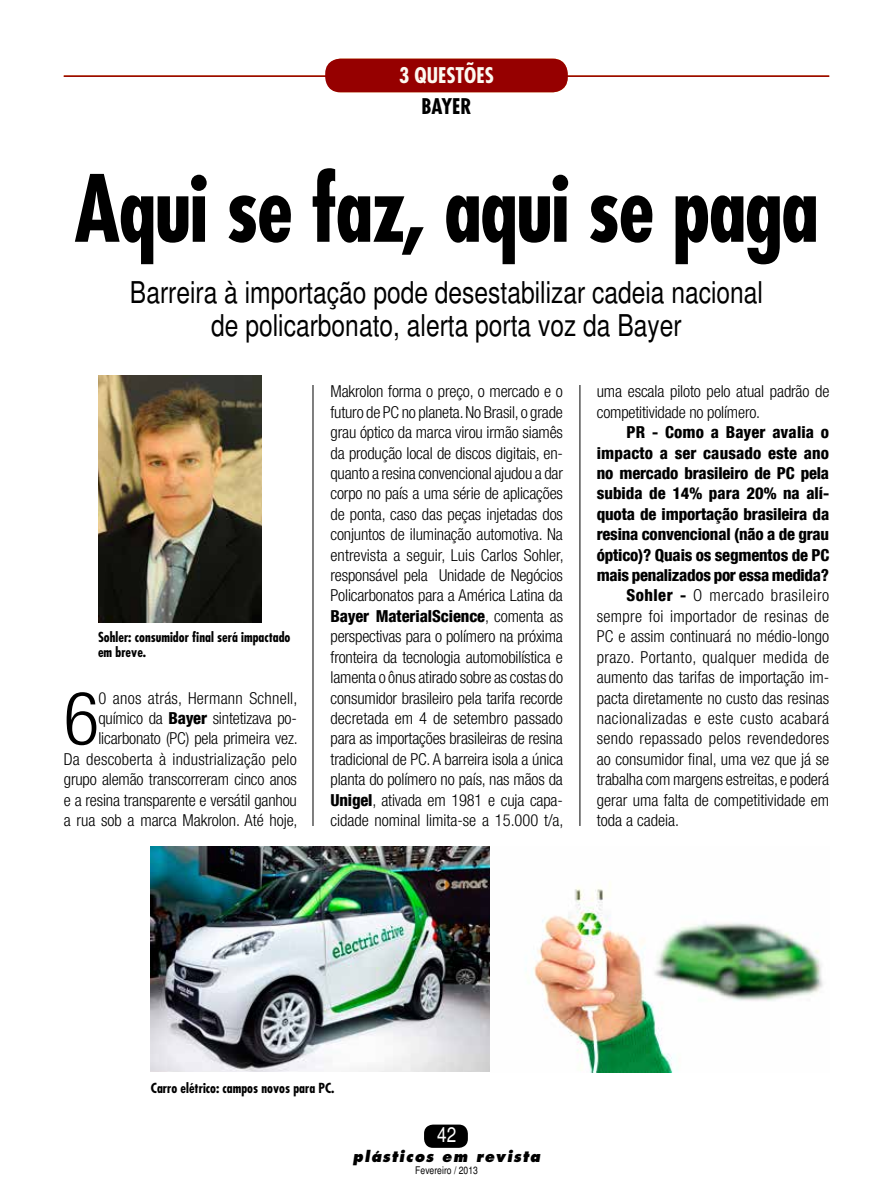
<style>
.page{position:relative;width:893px;height:1191px;background:#fff}
.page>*{position:absolute;margin:0;border:0;box-sizing:border-box;transform-origin:0 0}
.t1{font:700 condensed 90px "Futura";letter-spacing:-.02em;color:#000}
.t2{font:300 condensed 73.65px "Helvetica Neue LT Com";color:#000}
.t3{font:condensed 30px/33px "Helvetica";color:#000;text-align:center}
.t4{font:700 condensed 21px "Futura";color:#fcf9f1}
.t5{font:700 condensed 21px "Futura";color:#fff}
.t6{font:700 condensed 21px "Futura";color:#000}
.t7{font:condensed 21px "Helvetica";color:#fff}
.t8{font:300 condensed 16.5px/20.4px "Helvetica Neue LT Com";color:#000;text-align:right}
.t9{font:800 condensed 16.5px "Helvetica Neue LT Com";letter-spacing:-.01em;color:#000}
.t10{font:300 condensed 16.5px "Helvetica Neue LT Com";letter-spacing:.025em;color:#000}
.t11{font:300 condensed 16.5px "Helvetica Neue LT Com";letter-spacing:.02em;color:#000}
.t12{font:300 condensed 16.5px "Helvetica Neue LT Com";letter-spacing:.035em;color:#000}
.t13{font:800 condensed 16.5px "Helvetica Neue LT Com";letter-spacing:.01em;color:#000}
.t14{font:italic 800 15px "Futura";letter-spacing:.09em;color:#000;scale:.95 1}
.t15{font:700 condensed 13.5px/15px "Futura";color:#000}
.t16{font:condensed 10.5px "Helvetica";color:#000}
.s1{font-weight:800}
</style>
<div class="page">
<hr style="left:313px;top:170px;width:1px;height:923px;background:#000">
<hr style="left:580px;top:170px;width:1px;height:923px;background:#000">
<div style="left:424px;top:1124px;width:44px;height:23px;background:#000;border-radius:9px"></div>
<div style="left:100px;top:826px;width:693px;height:282px;background:#fff"></div>
<div style="left:125px;top:102px;width:694px;height:282px;background:#fff"></div>
<hr style="left:64px;top:75px;width:765px;height:2px;background:#960000">
<div style="left:325px;top:59px;width:243px;height:33px;background:#960000;border-radius:15px"></div>
<img style="left:98px;top:375px;width:164px;height:247px">
<img style="left:151px;top:846px;width:672px;height:226px">
<p class="t4" style="left:399px;top:62px;width:96px">3 questões</p>
<p class="t6" style="left:421px;top:93px;width:41px">bayer</p>
<p class="t5" style="left:424px;top:62px;width:51px">VISOR</p>
<h1 class="t1" style="left:74px;top:150px;width:746px">Aqui se faz, aqui se paga</h1>
<h3 class="t3" style="left:130px;top:276px;width:635px">Barreira à importação pode desestabilizar cadeia nacional de policarbonato, alerta porta voz da Bayer</h3>
<p class="t15" style="left:98px;top:630px;width:194px">Sohler: consumidor final será impactado em breve.</p>
<p class="t8" style="left:64px;top:687px;width:235px">0 anos atrás, Hermann Schnell, químico da <span class="s1">Bayer</span> sintetizava po&shy;licarbonato (PC) pela primeira vez.<br>Da descoberta à industrialização pelo grupo alemão transcorreram cinco anos e a resina transparente e versátil ganhou a rua sob a marca Makrolon. Até hoje,</p>
<h2 class="t2" style="left:64px;top:676px;width:37px">6</h2>
<p class="t8" style="left:331px;top:381px;width:235px;text-align:justify">Makrolon forma o preço, o mercado e o futuro de PC no planeta. No Brasil, o grade grau óptico da marca virou irmão siamês da produção local de discos digitais, en&shy;quanto a resina convencional ajudou a dar corpo no país a uma série de aplicações de ponta, caso das peças injetadas dos conjuntos de iluminação automotiva. Na entrevista a seguir, Luis Carlos Sohler, responsável pela Unidade de Negócios Policarbonatos para a América Latina da <span class="s1">Bayer MaterialScience</span>, comenta as perspectivas para o polímero na próxima fronteira da tecnologia automobilística e lamenta o ônus atirado sobre as costas do consumidor brasileiro pela tarifa recorde decretada em 4 de setembro passado para as importações brasileiras de resina tradicional de PC. A barreira isola a única planta do polímero no país, nas mãos da <span class="s1">Unigel</span>, ativada em 1981 e cuja capa&shy;cidade nominal limita-se a 15.000 t/a,</p>
<p class="t8" style="left:597px;top:381px;width:234px;text-align:left">uma escala piloto pelo atual padrão de competitividade no polímero.</p>
<p class="t13" style="left:627px;top:422px;width:204px">PR - Como a Bayer avalia o</p>
<p class="t9" style="left:597px;top:442px;width:234px">impacto a ser causado este ano</p>
<p class="t9" style="left:597px;top:463px;width:234px">no mercado brasileiro de PC pela</p>
<p class="t9" style="left:597px;top:483px;width:234px">subida de 14% para 20% na alí-</p>
<p class="t9" style="left:597px;top:504px;width:234px">quota de importação brasileira da</p>
<p class="t9" style="left:597px;top:524px;width:234px">resina convencional (não a de grau</p>
<p class="t9" style="left:597px;top:544px;width:234px">óptico)? Quais os segmentos de PC</p>
<p class="t9" style="left:597px;top:565px;width:234px">mais penalizados por essa medida?</p>
<p class="t12" style="left:627px;top:586px;width:204px"><span class="s1">Sohler -</span> O mercado brasileiro</p>
<p class="t11" style="left:597px;top:606px;width:234px">sempre foi importador de resinas de</p>
<p class="t8" style="left:597px;top:626px;width:234px">PC e assim continuará no médio-longo</p>
<p class="t10" style="left:597px;top:647px;width:234px">prazo. Portanto, qualquer medida de</p>
<p class="t8" style="left:597px;top:667px;width:234px">aumento das tarifas de importação im-</p>
<p class="t8" style="left:597px;top:687px;width:234px">pacta diretamente no custo das resinas</p>
<p class="t10" style="left:597px;top:708px;width:234px">nacionalizadas e este custo acabará</p>
<p class="t11" style="left:597px;top:729px;width:234px">sendo repassado pelos revendedores</p>
<p class="t8" style="left:597px;top:748px;width:234px">ao consumidor final, uma vez que já se</p>
<p class="t8" style="left:597px;top:769px;width:234px">trabalha com margens estreitas, e poderá</p>
<p class="t8" style="left:597px;top:789px;width:234px">gerar uma falta de competitividade em</p>
<p class="t8" style="left:597px;top:810px;width:84px">toda a cadeia.</p>
<p class="t15" style="left:151px;top:1080px;width:185px">Carro elétrico: campos novos para PC.</p>
<p class="t7" style="left:437px;top:1122px;width:21px">42</p>
<p class="t14" style="left:353px;top:1147px;width:199px">plásticos em revista</p>
<p class="t16" style="left:415px;top:1164px;width:64px">Fevereiro / 2013</p>
</div>
